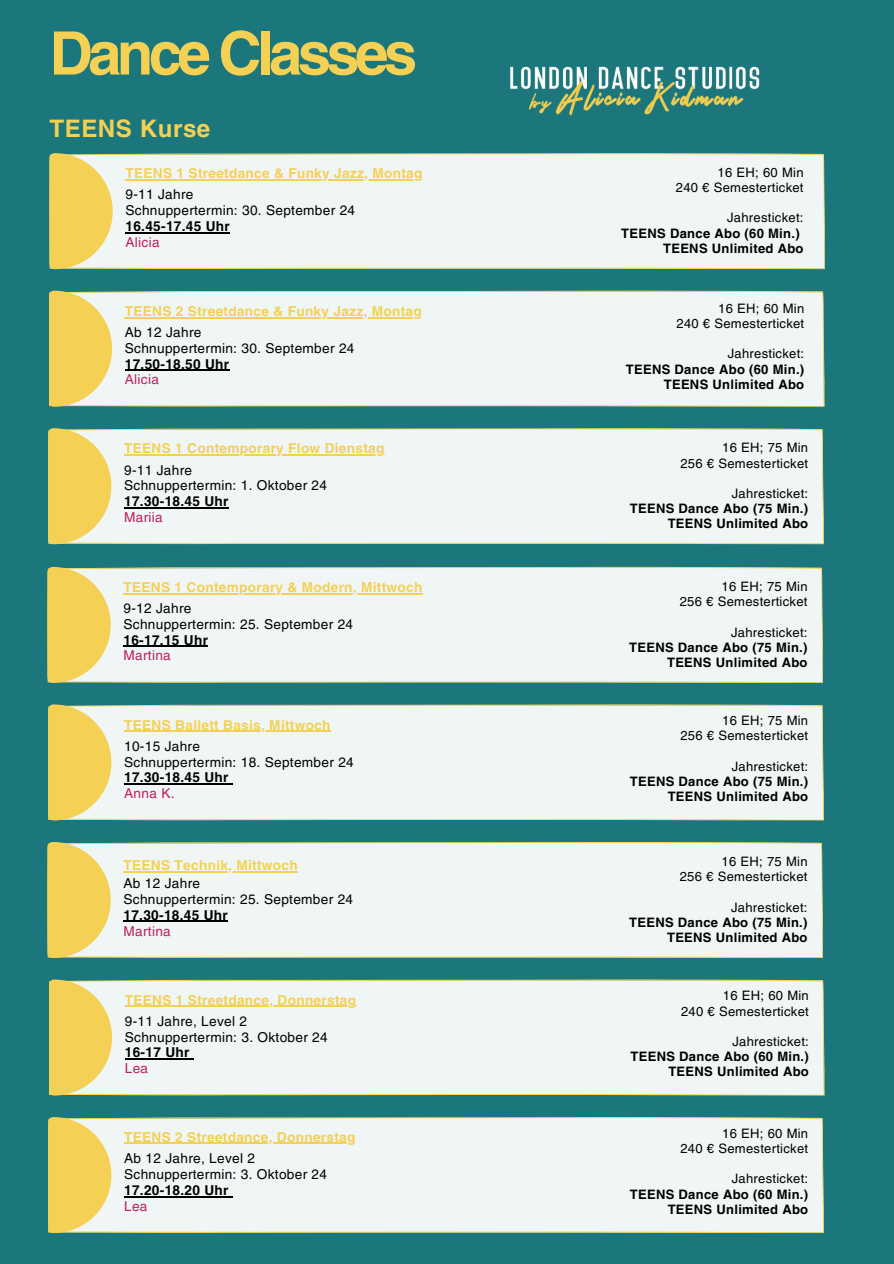
<style>
.page{position:relative;width:894px;height:1264px;background:#fff}
.page>*{position:absolute;margin:0;border:0;box-sizing:border-box;transform-origin:0 0}
.t1{font:700 59.85px "Helvetica LT Pro";letter-spacing:-.075em;color:#f4d055}
.t2{font:700 24.15px "Helvetica LT Pro";letter-spacing:.02em;color:#f4d055}
.t3{font:13.65px "Helvetica LT Pro";letter-spacing:.02em;color:#000}
.t4{font:700 13.65px "Helvetica LT Pro";letter-spacing:.02em;color:#f4d055}
.t5{font:700 13.65px "Helvetica LT Pro";letter-spacing:.02em;color:#000}
.t6{font:13.65px "Helvetica LT Pro";letter-spacing:.02em;color:#bd205f}
.t7{font:13.05px "Helvetica LT Pro";letter-spacing:.02em;color:#000}
.t8{font:700 13.05px "Helvetica LT Pro";letter-spacing:.02em;color:#000}
</style>
<div class="page">
<div style="left:0;top:0;width:893px;height:1263px;background:#1b777c"></div>
<img style="left:510px;top:66px;width:250px;height:50px">
<div style="left:49px;top:153px;width:775px;height:116px;background:#f0f6f6"></div>
<svg style="left:50px;top:153px;width:63px;height:116px;background:#f0d572"></svg>
<hr style="left:125px;top:179px;width:297px;height:1px;background:#f4d055">
<hr style="left:125px;top:232px;width:105px;height:1px;background:#000">
<div style="left:50px;top:290px;width:774px;height:117px;background:#f0f6f6"></div>
<svg style="left:49px;top:291px;width:63px;height:115px;background:#f1d671"></svg>
<hr style="left:125px;top:317px;width:297px;height:1px;background:#f4d055">
<hr style="left:125px;top:369px;width:104px;height:2px;background:#000">
<div style="left:111px;top:428px;width:712px;height:116px;background:#f0f6f6"></div>
<svg style="left:48px;top:428px;width:63px;height:116px;background:#f0d570"></svg>
<hr style="left:124px;top:454px;width:260px;height:1px;background:#f4d055">
<hr style="left:124px;top:507px;width:105px;height:1px;background:#000">
<div style="left:47px;top:567px;width:775px;height:116px;background:#f0f6f6"></div>
<svg style="left:48px;top:567px;width:63px;height:115px;background:#f1d672"></svg>
<hr style="left:123px;top:593px;width:299px;height:1px;background:#f4d055">
<hr style="left:123px;top:646px;width:85px;height:1px;background:#000">
<div style="left:111px;top:704px;width:712px;height:116px;background:#f0f6f6"></div>
<svg style="left:48px;top:704px;width:63px;height:116px;background:#f0d570"></svg>
<hr style="left:124px;top:730px;width:207px;height:1px;background:#f4d055">
<hr style="left:124px;top:783px;width:105px;height:1px;background:#000">
<div style="left:112px;top:979px;width:712px;height:116px;background:#f0f6f6"></div>
<svg style="left:49px;top:979px;width:63px;height:116px;background:#f0d571"></svg>
<hr style="left:125px;top:1005px;width:231px;height:1px;background:#f4d055">
<hr style="left:125px;top:1058px;width:65px;height:1px;background:#000">
<div style="left:48px;top:1117px;width:775px;height:116px;background:#f0f6f6"></div>
<svg style="left:48px;top:1117px;width:63px;height:115px;background:#f1d570"></svg>
<hr style="left:124px;top:1195px;width:105px;height:2px;background:#000">
<hr style="left:124px;top:1142px;width:231px;height:1px;background:#f4d055">
<div style="left:47px;top:842px;width:775px;height:116px;background:#f0f6f6"></div>
<svg style="left:48px;top:842px;width:63px;height:115px;background:#f1d672"></svg>
<hr style="left:123px;top:871px;width:175px;height:1px;background:#f4d055">
<hr style="left:123px;top:920px;width:105px;height:2px;background:#000">
<h1 class="t1" style="left:49px;top:32px;width:369px">Dance Classes</h1>
<p class="t2" style="left:49px;top:119px;width:162px">TEENS Kurse</p>
<h2 class="t4" style="left:125px;top:168px;width:298px">TEENS 1 Streetdance &amp; Funky Jazz, Montag</h2>
<p class="t3" style="left:125px;top:190px;width:69px">9-11 Jahre</p>
<h3 class="t3" style="left:125px;top:205px;width:231px">Schnuppertermin: 30. September 24</h3>
<p class="t5" style="left:125px;top:221px;width:106px">16.45-17.45 Uhr</p>
<p class="t6" style="left:125px;top:237px;width:36px">Alicia</p>
<p class="t4" style="left:125px;top:306px;width:298px">TEENS 2 Streetdance &amp; Funky Jazz, Montag</p>
<p class="t3" style="left:125px;top:327px;width:78px">Ab 12 Jahre</p>
<p class="t3" style="left:125px;top:343px;width:231px">Schnuppertermin: 30. September 24</p>
<p class="t5" style="left:125px;top:359px;width:106px">17.50-18.50 Uhr</p>
<p class="t6" style="left:125px;top:374px;width:36px">Alicia</p>
<p class="t4" style="left:124px;top:443px;width:262px">TEENS 1 Contemporary Flow Dienstag</p>
<p class="t3" style="left:124px;top:465px;width:69px">9-11 Jahre</p>
<p class="t3" style="left:124px;top:480px;width:204px">Schnuppertermin: 1. Oktober 24</p>
<p class="t5" style="left:124px;top:496px;width:106px">17.30-18.45 Uhr</p>
<p class="t6" style="left:124px;top:512px;width:40px">Mariia</p>
<p class="t4" style="left:123px;top:582px;width:300px">TEENS 1 Contemporary &amp; Modern, Mittwoch</p>
<p class="t3" style="left:123px;top:603px;width:69px">9-12 Jahre</p>
<p class="t3" style="left:123px;top:619px;width:231px">Schnuppertermin: 25. September 24</p>
<p class="t5" style="left:123px;top:635px;width:86px">16-17.15 Uhr</p>
<h3 class="t6" style="left:123px;top:650px;width:49px">Martina</h3>
<p class="t4" style="left:124px;top:719px;width:208px">TEENS Ballett Basis, Mittwoch</p>
<p class="t3" style="left:124px;top:741px;width:77px">10-15 Jahre</p>
<p class="t3" style="left:124px;top:756px;width:231px">Schnuppertermin: 18. September 24</p>
<p class="t5" style="left:124px;top:772px;width:106px">17.30-18.45 Uhr</p>
<p class="t6" style="left:124px;top:788px;width:52px">Anna K.</p>
<p class="t4" style="left:123px;top:860px;width:176px">TEENS Technik, Mittwoch</p>
<p class="t3" style="left:123px;top:878px;width:78px">Ab 12 Jahre</p>
<h3 class="t3" style="left:123px;top:894px;width:231px">Schnuppertermin: 25. September 24</h3>
<p class="t5" style="left:123px;top:910px;width:106px">17.30-18.45 Uhr</p>
<p class="t6" style="left:123px;top:925px;width:49px">Martina</p>
<h3 class="t4" style="left:125px;top:994px;width:233px">TEENS 1 Streetdance, Donnerstag</h3>
<p class="t3" style="left:125px;top:1016px;width:124px">9-11 Jahre, Level 2</p>
<p class="t3" style="left:125px;top:1031px;width:204px">Schnuppertermin: 3. Oktober 24</p>
<p class="t5" style="left:125px;top:1047px;width:66px">16-17 Uhr</p>
<p class="t6" style="left:125px;top:1063px;width:25px">Lea</p>
<p class="t4" style="left:124px;top:1131px;width:233px">TEENS 2 Streetdance, Donnerstag</p>
<p class="t3" style="left:124px;top:1153px;width:132px">Ab 12 Jahre, Level 2</p>
<h3 class="t3" style="left:124px;top:1169px;width:204px">Schnuppertermin: 3. Oktober 24</h3>
<p class="t5" style="left:124px;top:1185px;width:106px">17.20-18.20 Uhr</p>
<p class="t6" style="left:124px;top:1200px;width:25px">Lea</p>
<p class="t7" style="left:717px;top:167px;width:87px">16 EH; 60 Min</p>
<p class="t7" style="left:675px;top:183px;width:129px">240 € Semesterticket</p>
<h3 class="t7" style="left:726px;top:213px;width:78px">Jahresticket:</h3>
<p class="t8" style="left:621px;top:228px;width:180px">TEENS Dance Abo (60 Min.)</p>
<p class="t8" style="left:663px;top:243px;width:142px">TEENS Unlimited Abo</p>
<p class="t7" style="left:718px;top:303px;width:87px">16 EH; 60 Min</p>
<p class="t7" style="left:676px;top:319px;width:129px">240 € Semesterticket</p>
<p class="t7" style="left:727px;top:349px;width:78px">Jahresticket:</p>
<h3 class="t8" style="left:625px;top:364px;width:180px">TEENS Dance Abo (60 Min.)</h3>
<p class="t8" style="left:663px;top:379px;width:142px">TEENS Unlimited Abo</p>
<p class="t7" style="left:722px;top:443px;width:87px">16 EH; 75 Min</p>
<p class="t7" style="left:680px;top:458px;width:129px">256 € Semesterticket</p>
<p class="t7" style="left:731px;top:488px;width:78px">Jahresticket:</p>
<p class="t8" style="left:629px;top:504px;width:180px">TEENS Dance Abo (75 Min.)</p>
<p class="t8" style="left:667px;top:519px;width:142px">TEENS Unlimited Abo</p>
<p class="t7" style="left:721px;top:581px;width:87px">16 EH; 75 Min</p>
<p class="t7" style="left:679px;top:597px;width:129px">256 € Semesterticket</p>
<p class="t7" style="left:730px;top:627px;width:78px">Jahresticket:</p>
<p class="t8" style="left:629px;top:642px;width:180px">TEENS Dance Abo (75 Min.)</p>
<p class="t8" style="left:667px;top:657px;width:142px">TEENS Unlimited Abo</p>
<p class="t7" style="left:722px;top:716px;width:87px">16 EH; 75 Min</p>
<p class="t7" style="left:680px;top:731px;width:129px">256 € Semesterticket</p>
<p class="t7" style="left:731px;top:761px;width:78px">Jahresticket:</p>
<p class="t8" style="left:629px;top:776px;width:180px">TEENS Dance Abo (75 Min.)</p>
<p class="t8" style="left:667px;top:791px;width:142px">TEENS Unlimited Abo</p>
<p class="t7" style="left:721px;top:856px;width:87px">16 EH; 75 Min</p>
<p class="t7" style="left:679px;top:872px;width:129px">256 € Semesterticket</p>
<p class="t7" style="left:730px;top:902px;width:78px">Jahresticket:</p>
<p class="t8" style="left:629px;top:917px;width:180px">TEENS Dance Abo (75 Min.)</p>
<p class="t8" style="left:667px;top:932px;width:142px">TEENS Unlimited Abo</p>
<p class="t7" style="left:722px;top:991px;width:87px">16 EH; 60 Min</p>
<p class="t7" style="left:681px;top:1006px;width:129px">240 € Semesterticket</p>
<p class="t7" style="left:732px;top:1036px;width:78px">Jahresticket:</p>
<p class="t8" style="left:630px;top:1051px;width:180px">TEENS Dance Abo (60 Min.)</p>
<p class="t8" style="left:668px;top:1066px;width:142px">TEENS Unlimited Abo</p>
<p class="t7" style="left:722px;top:1128px;width:87px">16 EH; 60 Min</p>
<p class="t7" style="left:680px;top:1143px;width:129px">240 € Semesterticket</p>
<p class="t7" style="left:731px;top:1174px;width:78px">Jahresticket:</p>
<p class="t8" style="left:629px;top:1189px;width:180px">TEENS Dance Abo (60 Min.)</p>
<p class="t8" style="left:667px;top:1204px;width:142px">TEENS Unlimited Abo</p>
</div>
